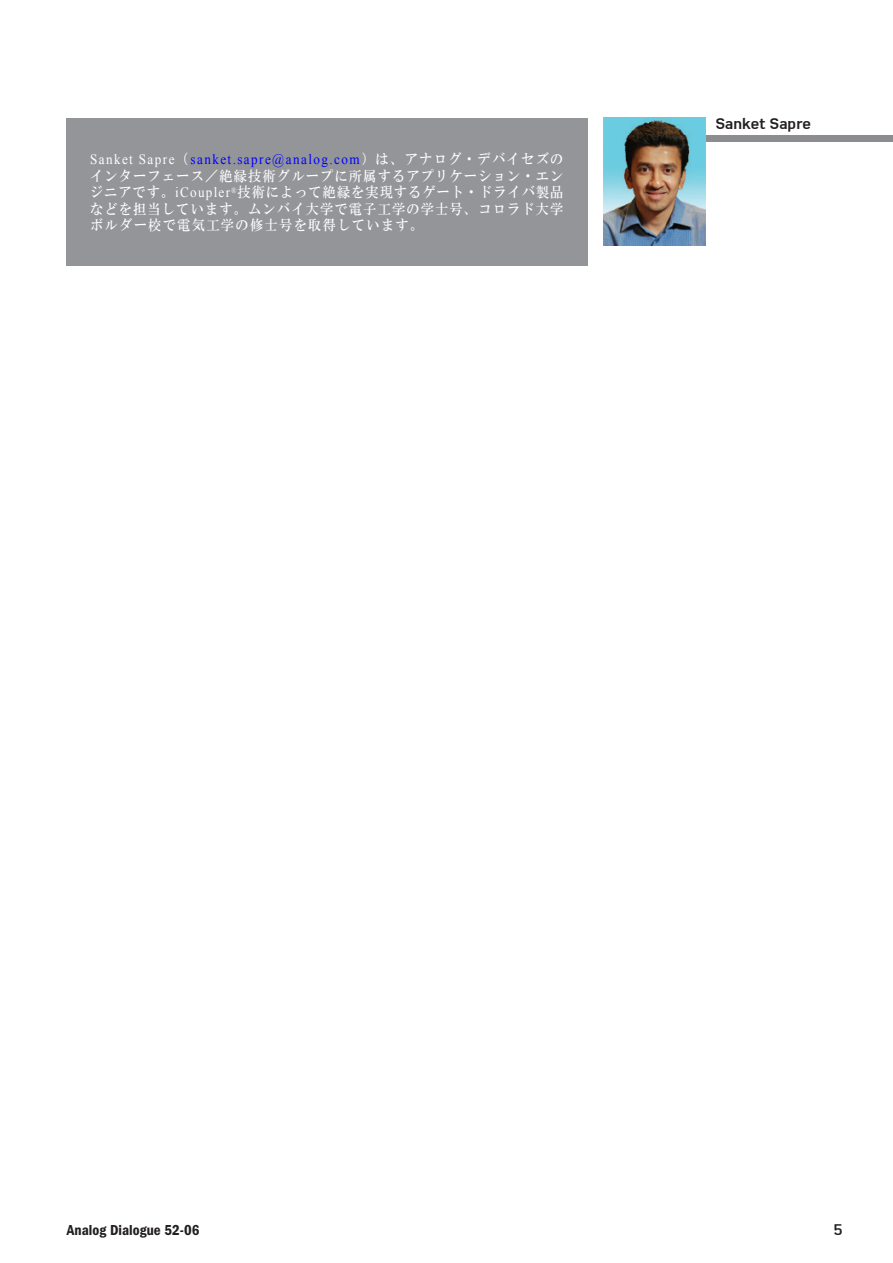
<style>
.page{position:relative;width:893px;height:1263px;background:#fff}
.page>*{position:absolute;margin:0;border:0;box-sizing:border-box;transform-origin:0 0}
.t1{font:15px "ITC Franklin Gothic Std Dm Cd";color:#231f20}
.H1{font:700 15px "Azbuka Std";letter-spacing:.01em;color:#231f20;scale:1.05 1}
.H1-2{font:700 15px "Azbuka Std";letter-spacing:.01em;color:#231f20}
.Bio{font:14.25px/16.5px "HG Mincho B";letter-spacing:.11em;color:#fff;text-align:justify;scale:.92 1}
.s1{font-family:"Times New Roman"}
.s2{font-family:"Times New Roman";color:#00f}
</style>
<div class="page">
<div style="left:66px;top:118px;width:521px;height:148px;background:#939598"></div>
<div style="left:654px;top:135px;width:239px;height:7px;background:#8c8d90"></div>
<img style="left:603px;top:118px;width:102px;height:127px">
<p class="Bio" style="left:90px;top:151px;width:516px"><span class="s1">Sanket Sapre</span>（<span class="s2">sanket.sapre@analog.com</span>）は、アナログ・デバイセズのインターフェース／絶縁技術グループに所属するアプリケーション・エンジニアです。<span class="s1">iCoupler</span><sup>®</sup>技術によって絶縁を実現するゲート・ドライバ製品などを担当しています。ムンバイ大学で電子工学の学士号、コロラド大学ボルダー校で電気工学の修士号を取得しています。</p>
<p class="H1" style="left:716px;top:115px;width:92px">Sanket Sapre</p>
<p class="t1" style="left:67px;top:1221px;width:134px">Analog Dialogue 52-06</p>
<p class="H1-2" style="left:834px;top:1220px;width:10px">5</p>
</div>
